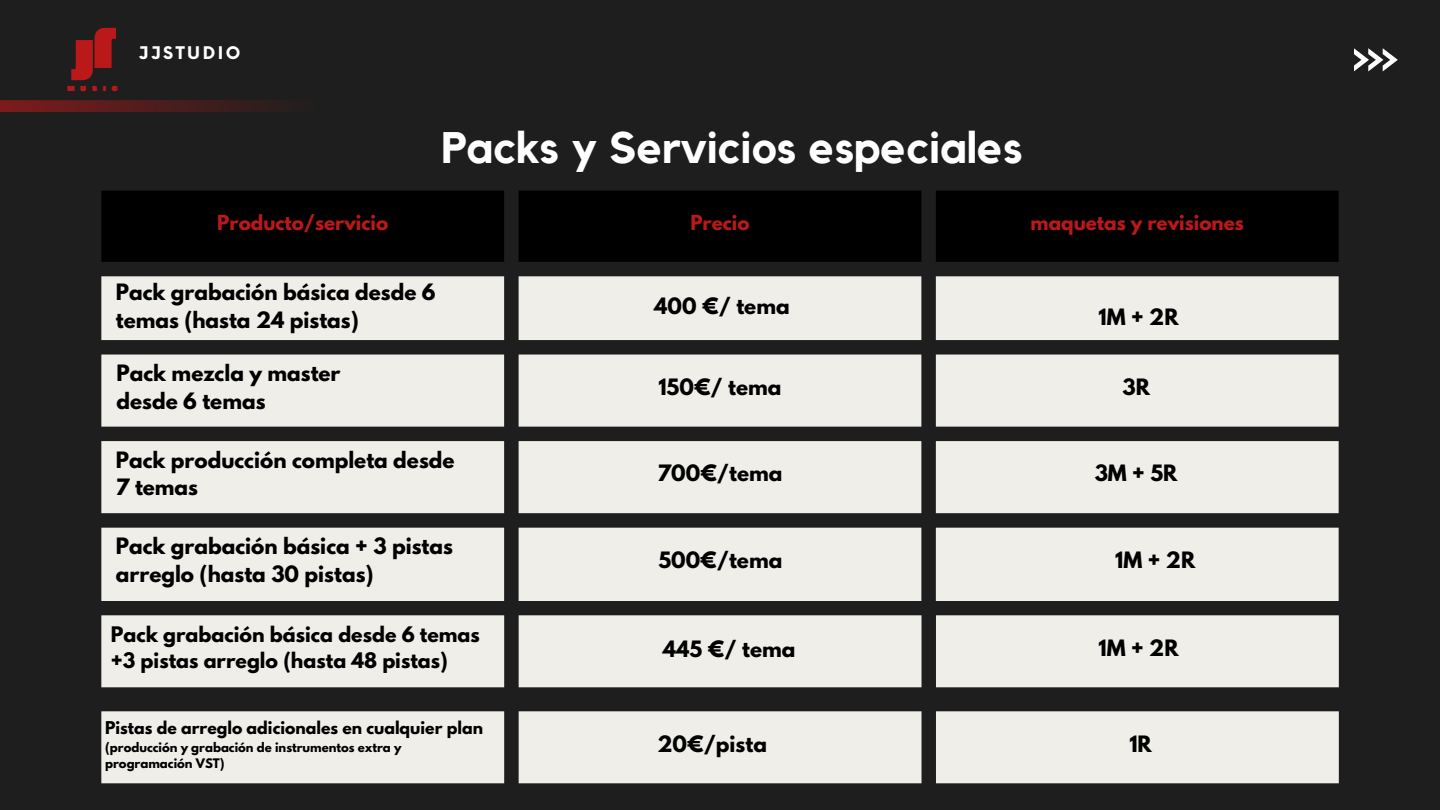
<style>
.page{position:relative;width:1440px;height:810px;background:#1e1e1e}
.page>*{position:absolute;margin:0;border:0;box-sizing:border-box;transform-origin:0 0}
.t1{font:60.4px "Extenda 80 Peta";color:#bb1919}
.t2{font:700 44px "Kollektif";color:#fff}
.t3{font:700 20px/27.8px "League Spartan";color:#000}
.t4{font:700 19px/26.2px "League Spartan";color:#000}
.t5{font:700 18.4px "League Spartan";color:#bb1919}
.t6{font:700 17px "Now";letter-spacing:.15em;color:#fff}
.t7{font:700 15.6px "League Spartan";color:#000}
.t8{font:700 11.7px/15.8px "League Spartan";color:#000}
.t9{font:7.6px "Extenda 100 Yotta";color:#bb1919}
</style>
<div class="page">
<svg style="left:0;top:100px;width:286px;height:12px;background:#521c1c"></svg>
<div style="left:101px;top:191px;width:1238px;height:71px;background:#000"></div>
<svg style="left:101px;top:276px;width:1237px;height:325px;background:#cecdc9"></svg>
<div style="left:101px;top:615px;width:1238px;height:72px;background:#efeee9"></div>
<svg style="left:1354px;top:48px;width:44px;height:23px"></svg>
<div style="left:101px;top:711px;width:1238px;height:72px;background:#efeee9"></div>
<p class="t1" style="left:117px;top:75px;width:24px;rotate:-180deg">J</p>
<p class="t1" style="left:71px;top:33px;width:24px">J</p>
<p class="t9" style="left:81px;top:85px;width:39px">USIC</p>
<p class="t9" style="left:68px;top:85px;width:9px">M</p>
<p class="t6" style="left:139px;top:44px;width:103px">JJSTUDIO</p>
<p class="t2" style="left:442px;top:127px;width:582px">Packs y Servicios especiales</p>
<p class="t5" style="left:217px;top:214px;width:172px">Producto/servicio</p>
<p class="t5" style="left:690px;top:214px;width:61px">Precio</p>
<p class="t5" style="left:1031px;top:214px;width:215px">maquetas y revisiones</p>
<p class="t3" style="left:116px;top:281px;width:321px">Pack grabación básica desde 6 temas (hasta 24 pistas)</p>
<p class="t3" style="left:117px;top:362px;width:226px">Pack mezcla y master desde 6 temas</p>
<p class="t3" style="left:116px;top:448px;width:340px">Pack producción completa desde<br>7 temas</p>
<p class="t3" style="left:116px;top:535px;width:339px">Pack grabación básica + 3 pistas arreglo (hasta 30 pistas)</p>
<p class="t4" style="left:111px;top:623px;width:371px">Pack grabación básica desde 6 temas +3 pistas arreglo (hasta 48 pistas)</p>
<p class="t3" style="left:654px;top:295px;width:137px">400 €/ tema</p>
<p class="t3" style="left:1099px;top:305px;width:82px">1M + 2R</p>
<p class="t3" style="left:658px;top:376px;width:125px">150€/ tema</p>
<p class="t3" style="left:1123px;top:376px;width:29px">3R</p>
<p class="t3" style="left:658px;top:462px;width:126px">700€/tema</p>
<p class="t3" style="left:1095px;top:462px;width:84px">3M + 5R</p>
<p class="t3" style="left:658px;top:549px;width:125px">500€/tema</p>
<p class="t3" style="left:1115px;top:549px;width:82px">1M + 2R</p>
<p class="t3" style="left:663px;top:637px;width:134px">445 €/ tema</p>
<p class="t3" style="left:1099px;top:637px;width:82px">1M + 2R</p>
<p class="t7" style="left:105px;top:720px;width:379px">Pistas de arreglo adicionales en cualquier plan</p>
<p class="t8" style="left:105px;top:741px;width:298px">(producción y grabación de instrumentos extra y programación VST)</p>
<p class="t3" style="left:658px;top:733px;width:111px">20€/pista</p>
<p class="t3" style="left:1129px;top:733px;width:24px">1R</p>
</div>
